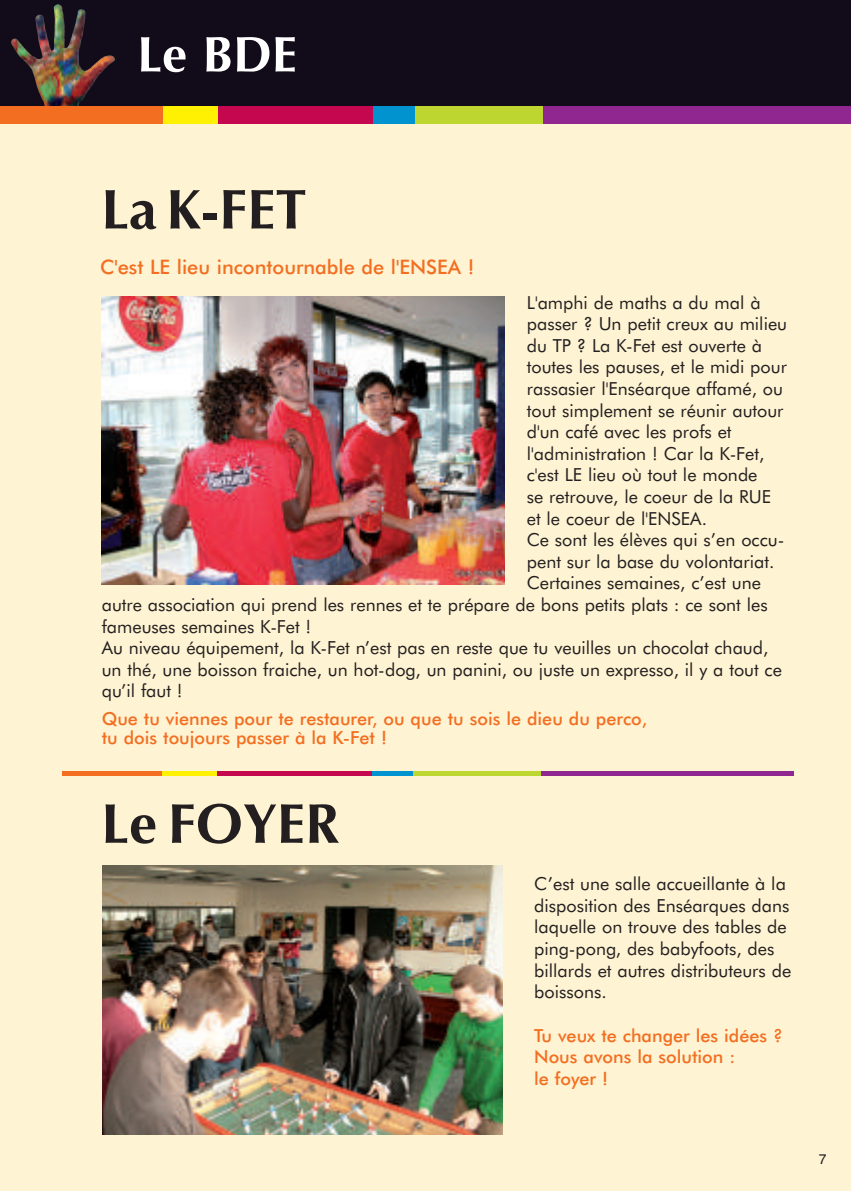
<style>
.page{position:relative;width:851px;height:1191px;background:#fff}
.page>*{position:absolute;margin:0;border:0;box-sizing:border-box;transform-origin:0 0}
.t1{font:700 56px "Optima";color:#231f20}
.t2{font:700 50px "Optima";color:#fff}
.t3{font:500 20px "Futura BT";color:#f36e21}
.t4{font:18px/21.6px "Futura BT";color:#231f20}
.t5{font:500 18px/21.6px "Futura BT";color:#f36e21}
.t6{font:14px "Helvetica";color:#231f20}
</style>
<div class="page">
<div style="left:0;top:119px;width:850px;height:1072px;background:#fef3d2"></div>
<img style="left:102px;top:865px;width:401px;height:269px">
<img style="left:102px;top:296px;width:402px;height:288px">
<div style="left:0;top:0;width:850px;height:113px;background:#120b19"></div>
<div style="left:0;top:106px;width:850px;height:18px;background:#90268f"></div>
<div style="left:0;top:106px;width:192px;height:18px;background:#f36e21"></div>
<div style="left:163px;top:106px;width:56px;height:18px;background:#fff101"></div>
<div style="left:370px;top:106px;width:46px;height:18px;background:#0093d0"></div>
<div style="left:415px;top:106px;width:127px;height:18px;background:#bed630"></div>
<div style="left:218px;top:106px;width:154px;height:18px;background:#c50750"></div>
<div style="left:63px;top:770px;width:730px;height:5px;background:#90268f"></div>
<div style="left:63px;top:770px;width:468px;height:5px;background:#f36e21"></div>
<div style="left:162px;top:770px;width:56px;height:5px;background:#fff101"></div>
<div style="left:369px;top:770px;width:46px;height:5px;background:#0093d0"></div>
<div style="left:413px;top:770px;width:127px;height:5px;background:#bed630"></div>
<div style="left:217px;top:770px;width:154px;height:5px;background:#c50750"></div>
<h2 class="t2" style="left:137px;top:34px;width:161px">Le BDE</h2>
<h1 class="t1" style="left:101px;top:186px;width:207px">La K-FET</h1>
<p class="t3" style="left:100px;top:259px;width:375px">C'est LE lieu incontournable de l'ENSEA !</p>
<p class="t4" style="left:526px;top:293px;width:235px">L'amphi de maths a du mal à</p>
<p class="t4" style="left:526px;top:314px;width:262px">passer ? Un petit creux au milieu</p>
<p class="t4" style="left:526px;top:336px;width:237px">du TP ? La K-Fet est ouverte à</p>
<p class="t4" style="left:526px;top:358px;width:262px">toutes les pauses, et le midi pour</p>
<p class="t4" style="left:526px;top:379px;width:257px">rassasier l'Enséarque affamé, ou</p>
<p class="t4" style="left:526px;top:401px;width:258px">tout simplement se réunir autour</p>
<p class="t4" style="left:526px;top:422px;width:206px">d'un café avec les profs et</p>
<p class="t4" style="left:526px;top:444px;width:239px">l'administration ! Car la K-Fet,</p>
<p class="t4" style="left:526px;top:466px;width:232px">c'est LE lieu où tout le monde</p>
<p class="t4" style="left:526px;top:487px;width:246px">se retrouve, le coeur de la RUE</p>
<p class="t4" style="left:526px;top:509px;width:182px">et le coeur de l'ENSEA.</p>
<p class="t4" style="left:526px;top:530px;width:259px">Ce sont les élèves qui s’en occu-</p>
<p class="t4" style="left:526px;top:552px;width:249px">pent sur la base du volontariat.</p>
<p class="t4" style="left:526px;top:574px;width:236px">Certaines semaines, c’est une</p>
<p class="t4" style="left:102px;top:595px;width:667px">autre association qui prend les rennes et te prépare de bons petits plats : ce sont les</p>
<p class="t4" style="left:102px;top:617px;width:211px">fameuses semaines K-Fet !</p>
<p class="t4" style="left:102px;top:638px;width:668px">Au niveau équipement, la K-Fet n’est pas en reste que tu veuilles un chocolat chaud,</p>
<p class="t4" style="left:102px;top:660px;width:681px">un thé, une boisson fraiche, un hot-dog, un panini, ou juste un expresso, il y a tout ce</p>
<p class="t4" style="left:102px;top:682px;width:82px">qu’il faut !</p>
<p class="t5" style="left:102px;top:710px;width:547px;line-height:19.6px">Que tu viennes pour te restaurer, ou que tu sois le dieu du perco, tu dois toujours passer à la K-Fet !</p>
<h1 class="t1" style="left:101px;top:801px;width:239px">Le FOYER</h1>
<p class="t4" style="left:534px;top:874px;width:258px">C’est une salle accueillante à la disposition des Enséarques dans laquelle on trouve des tables de ping-pong, des babyfoots, des billards et autres distributeurs de boissons.</p>
<p class="t5" style="left:534px;top:1025px;width:250px">Tu veux te changer les idées ?<br>Nous avons la solution :<br>le foyer !</p>
<p class="t6" style="left:818px;top:1153px;width:9px">7</p>
</div>
